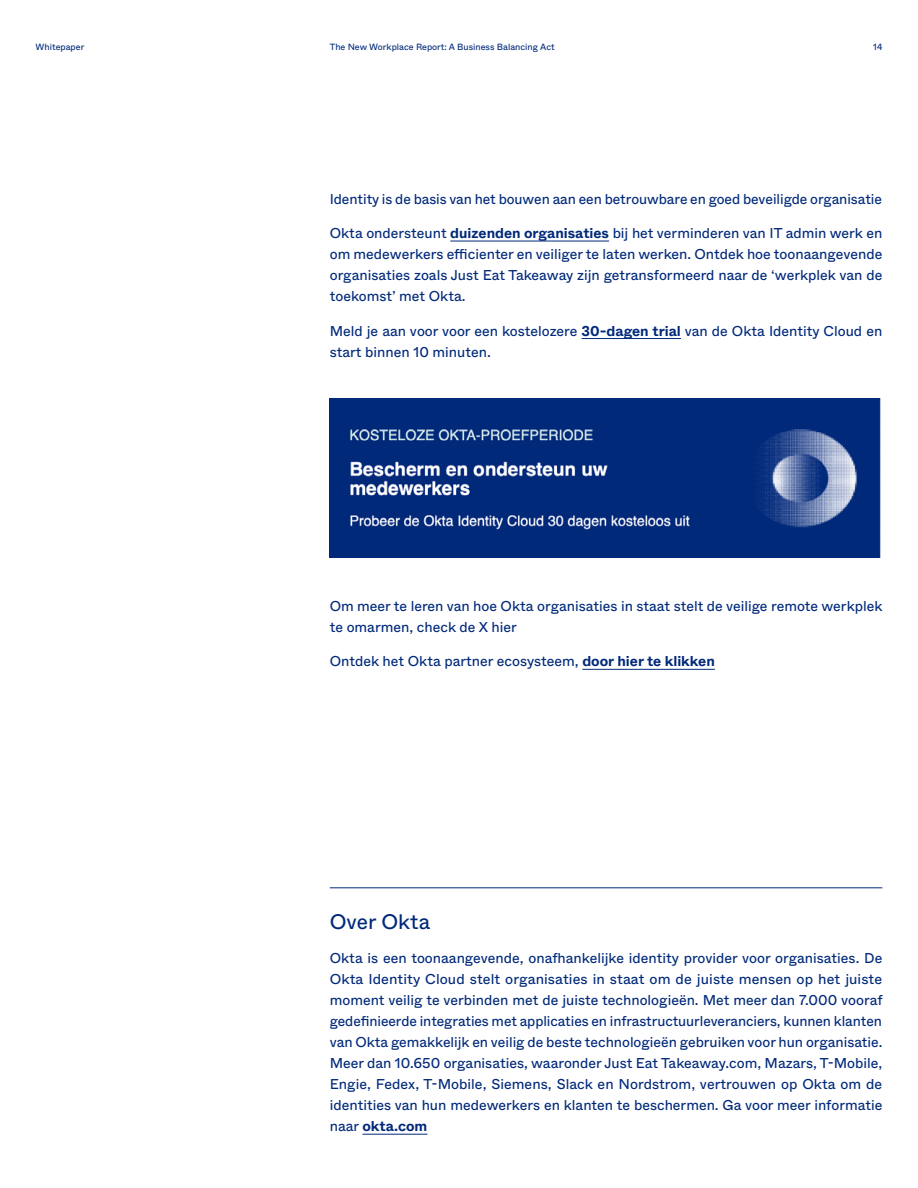
<style>
.page{position:relative;width:918px;height:1188px;background:#fff}
.page>*{position:absolute;margin:0;border:0;box-sizing:border-box;transform-origin:0 0}
.t1{font:21px "ABC Whyte";color:#00297a}
.t2{font:14.25px/21px "ABC Whyte";color:#00297a;text-align:justify}
.t3{font:9px "ABC Whyte";color:#00297a}
.s1{font-weight:700}
</style>
<div class="page">
<hr style="left:330px;top:887px;width:552px;height:1px;background:#00297a">
<hr style="left:362px;top:1134px;width:65px;height:1px;background:#00297a">
<hr style="left:450px;top:241px;width:159px;height:1px;background:#00297a">
<hr style="left:582px;top:338px;width:99px;height:1px;background:#00297a">
<img style="left:330px;top:399px;width:550px;height:159px">
<hr style="left:582px;top:669px;width:133px;height:1px;background:#00297a">
<p class="t3" style="left:36px;top:40px;width:50px">Whitepaper</p>
<p class="t3" style="left:330px;top:40px;width:227px">The New Workplace Report: A Business Balancing Act</p>
<p class="t3" style="left:873px;top:40px;width:11px">14</p>
<p class="t2" style="left:330px;top:187px;width:554px">Identity is de basis van het bouwen aan een betrouwbare en goed beveiligde organisatie</p>
<p class="t2" style="left:330px;top:222px;width:554px">Okta ondersteunt <span class="s1">duizenden organisaties</span> bij het verminderen van IT admin werk en om medewerkers efficienter en veiliger te laten werken. Ontdek hoe toonaangevende organisaties zoals Just Eat Takeaway zijn getransformeerd naar de ‘werkplek van de toekomst’ met Okta.</p>
<p class="t2" style="left:330px;top:319px;width:554px">Meld je aan voor voor een kostelozere <span class="s1">30-dagen trial</span> van de Okta Identity Cloud en start binnen 10 minuten.</p>
<p class="t2" style="left:330px;top:595px;width:554px">Om meer te leren van hoe Okta organisaties in staat stelt de veilige remote werkplek te omarmen, check de X hier</p>
<p class="t2" style="left:330px;top:650px;width:387px">Ontdek het Okta partner ecosysteem, <span class="s1">door hier te klikken</span></p>
<h1 class="t1" style="left:330px;top:905px;width:102px">Over Okta</h1>
<p class="t2" style="left:330px;top:947px;width:554px">Okta is een toonaangevende, onafhankelijke identity provider voor organisaties. De Okta Identity Cloud stelt organisaties in staat om de juiste mensen op het juiste moment veilig te verbinden met de juiste technologieën. Met meer dan 7.000 vooraf gedefinieerde integraties met applicaties en infrastructuurleveranciers, kunnen klanten van Okta gemakkelijk en veilig de beste technologieën gebruiken voor hun organisatie.<br>Meer dan 10.650 organisaties, waaronder Just Eat Takeaway.com, Mazars, T-Mobile, Engie, Fedex, T-Mobile, Siemens, Slack en Nordstrom, vertrouwen op Okta om de identities van hun medewerkers en klanten te beschermen. Ga voor meer informatie naar <span class="s1">okta.com</span></p>
</div>
